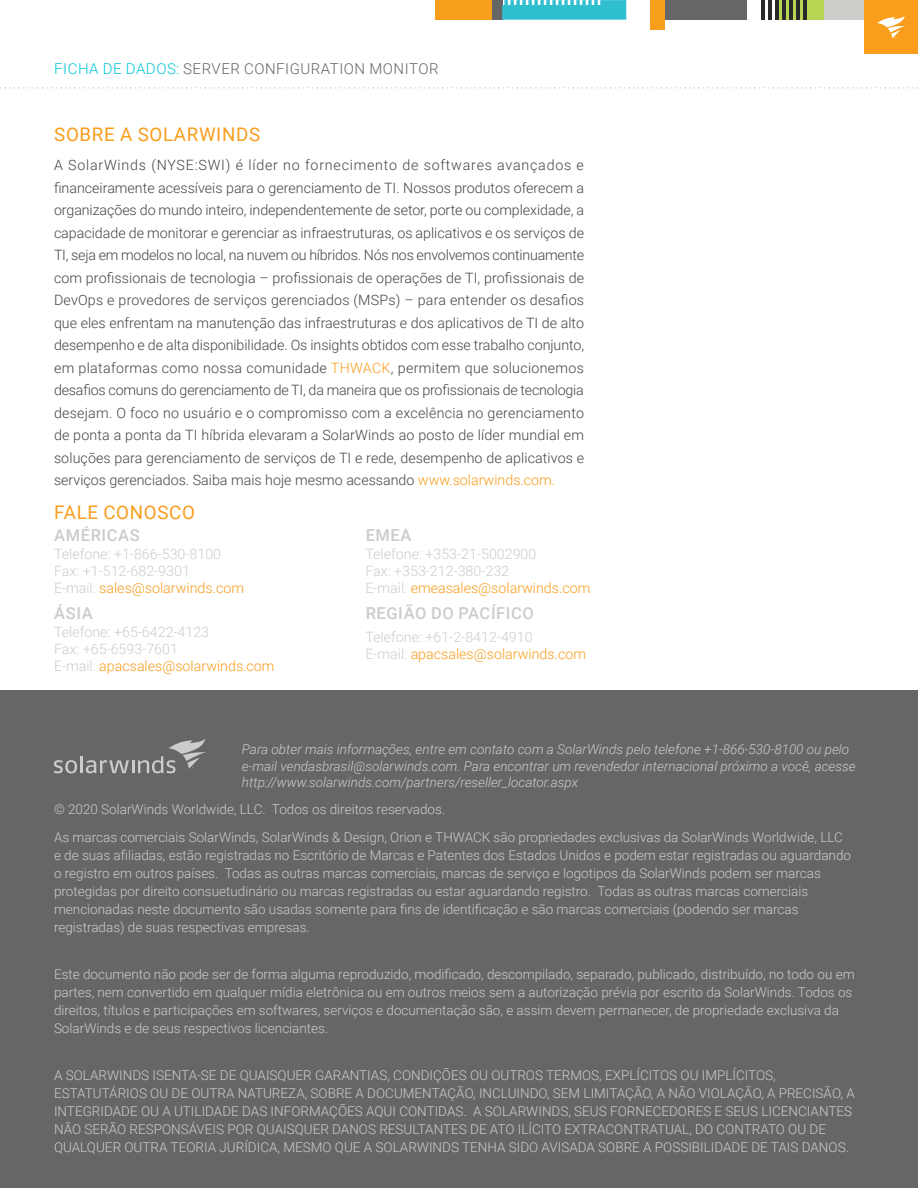
<style>
.page{position:relative;width:918px;height:1188px;background:#fff}
.page>*{position:absolute;margin:0;border:0;box-sizing:border-box;transform-origin:0 0}
.Section_Headline{font:18.75px "Roboto";letter-spacing:.035em;color:#f99d1c}
.Contact_Info_Header{font:500 16.5px "Roboto";letter-spacing:.035em;color:#ccc}
.t1{font:300 15px "Roboto";letter-spacing:.035em;color:#666}
.Body_Copy{font:300 14.25px/22.5px "Roboto";color:#444;text-align:justify}
.Contact_Info{font:300 14.25px "Roboto";color:#ccc}
.Contact_Info-2{font:300 14.25px "Roboto";color:#f99d1c}
.Contact_Info_Header-2{font:300 14.25px "Roboto";color:#f99d1c}
.Contact_Info-3{font:300 14.25px "Roboto";color:#f89c1f}
.t2{font:300 13.5px/18px "Roboto";color:#ccc}
.Footer_Contact_Info{font:italic 300 13.5px/16.5px "Roboto";color:#ccc}
.s1{color:#04c9d7}
.s2{color:#f99d1c}
.s3{color:#ccc}
</style>
<div class="page">
<div style="left:650px;top:0;width:96px;height:20px;background:#666"></div>
<div style="left:650px;top:0;width:14px;height:29px;background:#f79e1c"></div>
<div style="left:436px;top:0;width:56px;height:20px;background:#f79e1c"></div>
<div style="left:492px;top:0;width:10px;height:20px;background:#666"></div>
<svg style="left:502px;top:0;width:124px;height:20px;background:#46c5d3"></svg>
<div style="left:777px;top:0;width:74px;height:20px;background:#b8d654"></div>
<hr style="left:761px;top:0;width:3px;height:19px;background:#292929">
<hr style="left:768px;top:0;width:3px;height:19px;background:#292929">
<hr style="left:775px;top:0;width:3px;height:19px;background:#292929">
<hr style="left:782px;top:0;width:3px;height:19px;background:#292929">
<hr style="left:789px;top:0;width:3px;height:19px;background:#292929">
<hr style="left:796px;top:0;width:3px;height:19px;background:#292929">
<hr style="left:803px;top:0;width:3px;height:19px;background:#292929">
<div style="left:824px;top:0;width:40px;height:20px;background:#ccccc9"></div>
<svg style="left:0;top:87px;width:918px;height:2px"></svg>
<div style="left:864px;top:0;width:54px;height:54px;background:#f99d1c"></div>
<svg style="left:877px;top:16px;width:28px;height:22px"></svg>
<div style="left:0;top:690px;width:918px;height:498px;background:#666"></div>
<svg style="left:54px;top:760px;width:23px;height:13px"></svg>
<hr style="left:80px;top:756px;width:3px;height:17px;background:#ccc">
<svg style="left:86px;top:738px;width:120px;height:35px"></svg>
<p class="t1" style="left:54px;top:58px;width:386px"><span class="s1">FICHA DE DADOS:</span> SERVER CONFIGURATION MONITOR</p>
<p class="Section_Headline" style="left:54px;top:121px;width:207px">SOBRE A SOLARWINDS</p>
<p class="Body_Copy" style="left:54px;top:154px;width:532px">A SolarWinds (NYSE:SWI) é líder no fornecimento de softwares avançados e financeiramente acessíveis para o gerenciamento de TI. Nossos produtos oferecem a organizações do mundo inteiro, independentemente de setor, porte ou complexidade, a capacidade de monitorar e gerenciar as infraestruturas, os aplicativos e os serviços de TI, seja em modelos no local, na nuvem ou híbridos. Nós nos envolvemos continuamente com profissionais de tecnologia – profissionais de operações de TI, profissionais de DevOps e provedores de serviços gerenciados (MSPs) – para entender os desafios que eles enfrentam na manutenção das infraestruturas e dos aplicativos de TI de alto desempenho e de alta disponibilidade. Os insights obtidos com esse trabalho conjunto, em plataformas como nossa comunidade <span class="s2">THWACK</span>, permitem que solucionemos desafios comuns do gerenciamento de TI, da maneira que os profissionais de tecnologia desejam. O foco no usuário e o compromisso com a excelência no gerenciamento de ponta a ponta da TI híbrida elevaram a SolarWinds ao posto de líder mundial em soluções para gerenciamento de serviços de TI e rede, desempenho de aplicativos e serviços gerenciados. Saiba mais hoje mesmo acessando <span class="s2">www.solarwinds.com.</span></p>
<p class="Contact_Info_Header" style="left:54px;top:524px;width:87px">AMÉRICAS</p>
<p class="Contact_Info" style="left:54px;top:543px;width:169px">Telefone: +1-866-530-8100</p>
<p class="Contact_Info" style="left:54px;top:561px;width:137px">Fax: +1-512-682-9301</p>
<p class="Contact_Info-3" style="left:54px;top:578px;width:192px"><span class="s3">E-mail:</span> sales@solarwinds.com</p>
<p class="Section_Headline" style="left:54px;top:499px;width:142px">FALE CONOSCO</p>
<p class="Contact_Info_Header" style="left:366px;top:524px;width:47px">EMEA</p>
<p class="Contact_Info" style="left:365px;top:543px;width:173px">Telefone: +353-21-5002900</p>
<p class="Contact_Info" style="left:365px;top:561px;width:145px">Fax: +353-212-380-232</p>
<p class="Contact_Info_Header-2" style="left:365px;top:578px;width:227px"><span class="s3">E-mail:</span> emeasales@solarwinds.com</p>
<p class="Contact_Info_Header" style="left:54px;top:602px;width:40px">ÁSIA</p>
<p class="Contact_Info" style="left:54px;top:622px;width:157px">Telefone: +65-6422-4123</p>
<p class="Contact_Info" style="left:54px;top:639px;width:125px">Fax: +65-6593-7601</p>
<p class="Contact_Info-2" style="left:54px;top:656px;width:222px"><span class="s3">E-mail:</span> apacsales@solarwinds.com</p>
<p class="Contact_Info_Header" style="left:366px;top:602px;width:170px">REGIÃO DO PACÍFICO</p>
<p class="Contact_Info" style="left:365px;top:627px;width:169px">Telefone: +61-2-8412-4910</p>
<p class="Contact_Info-2" style="left:365px;top:644px;width:222px"><span class="s3">E-mail:</span> apacsales@solarwinds.com</p>
<p class="Footer_Contact_Info" style="left:242px;top:741px;width:615px">Para obter mais informações, entre em contato com a SolarWinds pelo telefone +1-866-530-8100 ou pelo e-mail vendasbrasil@solarwinds.com. Para encontrar um revendedor internacional próximo a você, acesse http://www.solarwinds.com/partners/reseller_locator.aspx</p>
<p class="t2" style="left:54px;top:799px;width:393px">© 2020 SolarWinds Worldwide, LLC. Todos os direitos reservados.</p>
<p class="t2" style="left:54px;top:828px;width:799px">As marcas comerciais SolarWinds, SolarWinds &amp; Design, Orion e THWACK são propriedades exclusivas da SolarWinds Worldwide, LLC e de suas afiliadas, estão registradas no Escritório de Marcas e Patentes dos Estados Unidos e podem estar registradas ou aguardando o registro em outros países. Todas as outras marcas comerciais, marcas de serviço e logotipos da SolarWinds podem ser marcas protegidas por direito consuetudinário ou marcas registradas ou estar aguardando registro. Todas as outras marcas comerciais mencionadas neste documento são usadas somente para fins de identificação e são marcas comerciais (podendo ser marcas registradas) de suas respectivas empresas.</p>
<p class="t2" style="left:54px;top:965px;width:802px">Este documento não pode ser de forma alguma reproduzido, modificado, descompilado, separado, publicado, distribuído, no todo ou em partes, nem convertido em qualquer mídia eletrônica ou em outros meios sem a autorização prévia por escrito da SolarWinds. Todos os direitos, títulos e participações em softwares, serviços e documentação são, e assim devem permanecer, de propriedade exclusiva da SolarWinds e de seus respectivos licenciantes.</p>
<p class="t2" style="left:54px;top:1066px;width:802px">A SOLARWINDS ISENTA-SE DE QUAISQUER GARANTIAS, CONDIÇÕES OU OUTROS TERMOS, EXPLÍCITOS OU IMPLÍCITOS, ESTATUTÁRIOS OU DE OUTRA NATUREZA, SOBRE A DOCUMENTAÇÃO, INCLUINDO, SEM LIMITAÇÃO, A NÃO VIOLAÇÃO, A PRECISÃO, A INTEGRIDADE OU A UTILIDADE DAS INFORMAÇÕES AQUI CONTIDAS. A SOLARWINDS, SEUS FORNECEDORES E SEUS LICENCIANTES NÃO SERÃO RESPONSÁVEIS POR QUAISQUER DANOS RESULTANTES DE ATO ILÍCITO EXTRACONTRATUAL, DO CONTRATO OU DE QUALQUER OUTRA TEORIA JURÍDICA, MESMO QUE A SOLARWINDS TENHA SIDO AVISADA SOBRE A POSSIBILIDADE DE TAIS DANOS.</p>
</div>
